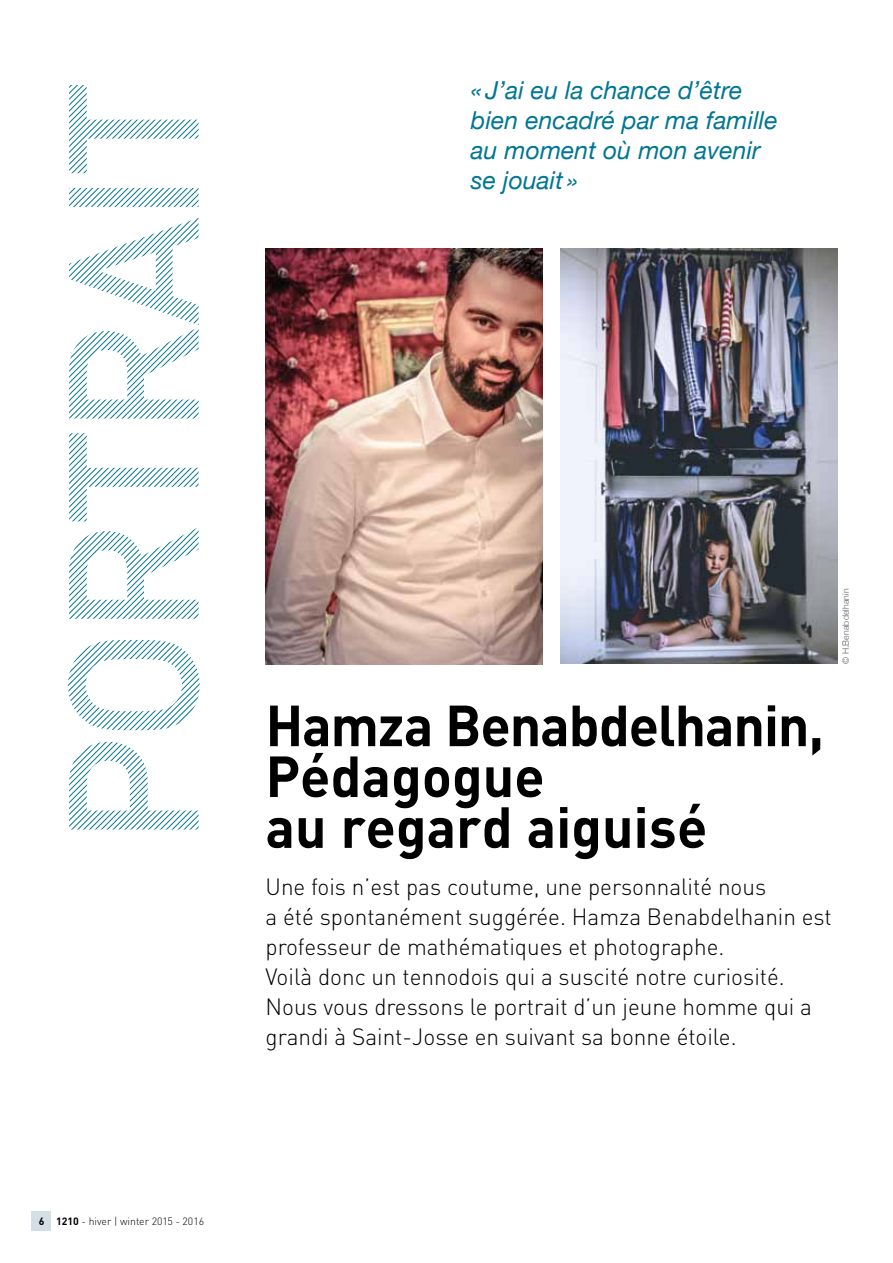
<style>
.page{position:relative;width:893px;height:1263px;background:#fff}
.page>*{position:absolute;margin:0;border:0;box-sizing:border-box;transform-origin:0 0}
.t1{font:700 57px/50.8px "DIN";letter-spacing:-.005em;color:#000}
.t2{font:italic 24.75px/30px "Helvetica Neue";letter-spacing:.005em;color:#007693}
.t3{font:300 23.25px/30px "DIN";color:#000}
.t4{font:300 10.5px "DIN";color:#000}
.t5{font:300 8.7px "Helvetica Neue";letter-spacing:.015em;color:#5f6062}
.s1{font-weight:700}
</style>
<div class="page">
<svg style="left:69px;top:85px;width:130px;height:89px"></svg>
<svg style="left:68px;top:187px;width:132px;height:642px"></svg>
<img style="left:266px;top:248px;width:276px;height:416px">
<img style="left:561px;top:248px;width:277px;height:415px">
<div style="left:32px;top:1212px;width:19px;height:19px;background:#d4dee5"></div>
<p class="t2" style="left:471px;top:77px;width:308px">« J’ai eu la chance d’être bien encadré par ma famille au moment où mon avenir se jouait »</p>
<p class="t5" style="left:839px;top:664px;width:77px;rotate:-90deg">© H.Benabdelhanin</p>
<h1 class="t1" style="left:265px;top:698px;width:560px">Hamza Benabdelhanin,<br>Pédagogue<br>au regard aiguisé</h1>
<p class="t3" style="left:265px;top:871px;width:568px">Une fois n’est pas coutume, une personnalité nous<br>a été spontanément suggérée. Hamza Benabdelhanin est professeur de mathématiques et photographe.<br>Voilà donc un tennodois qui a suscité notre curiosité.<br>Nous vous dressons le portrait d’un jeune homme qui a grandi à Saint-Josse en suivant sa bonne étoile.</p>
<p class="t4" style="left:39px;top:1215px;width:167px"><span class="s1">6 1210</span> - hiver | winter 2015 - 2016</p>
</div>
